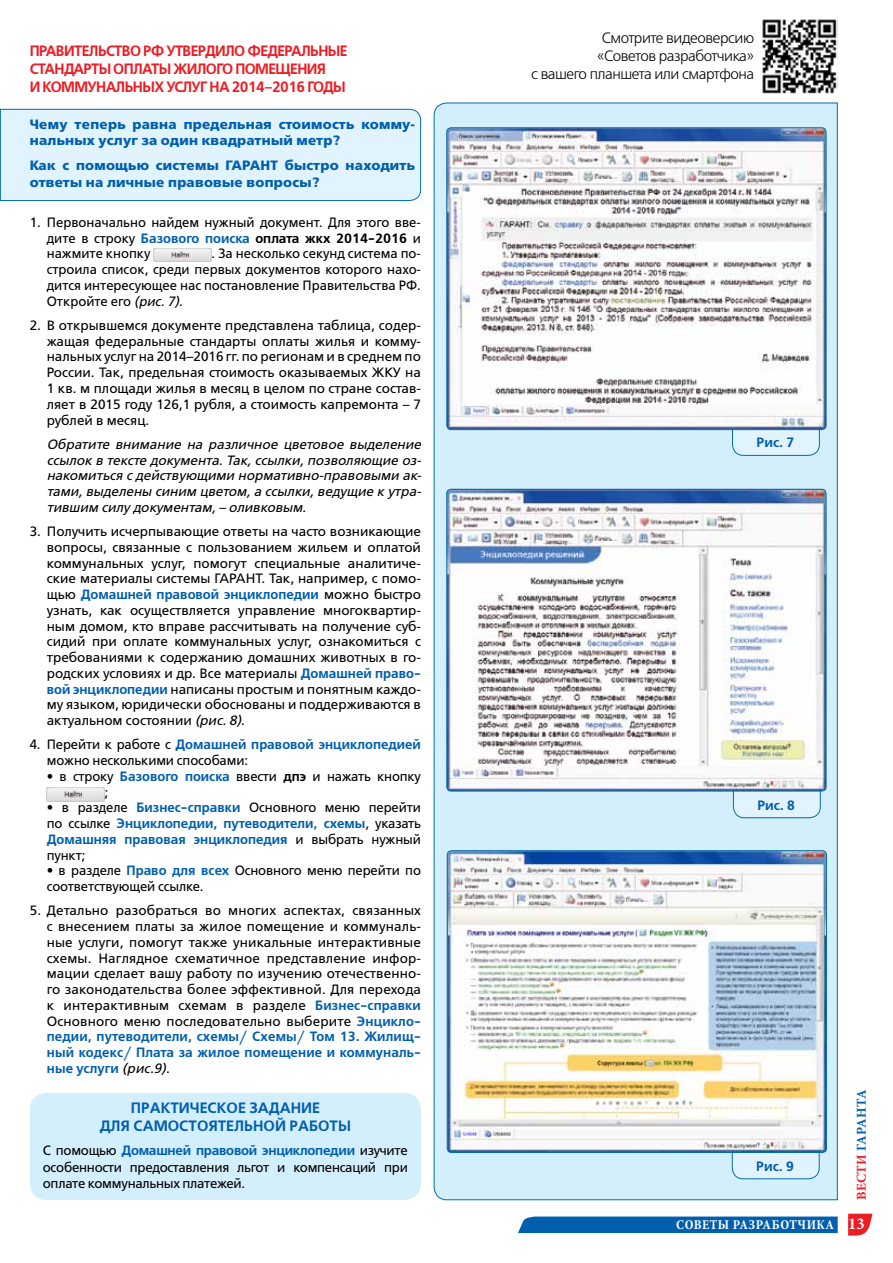
<style>
.page{position:relative;width:893px;height:1263px;background:#fff}
.page>*{position:absolute;margin:0;border:0;box-sizing:border-box;transform-origin:0 0}
.t1{font:700 16.5px "Minion Pro";color:#fff}
.t2{font:600 15px "Free Set";letter-spacing:-.04em;color:#ed1d24;scale:.95 1}
.t3{font:300 15px/18px "Free Set";letter-spacing:-.03em;color:#000;text-align:right}
.t4{font:600 15px "Free Set";color:#005fae}
.t5{font:13.5px/15.8px "Free Set";color:#000;text-align:justify}
.t6{font:italic 13.5px/15.8px "Free Set";color:#000;text-align:justify}
.t7{font:600 13.5px/15.8px "Free Set";color:#005fae;text-align:justify}
.t8{font:700 13.5px/16.5px "Free Set";letter-spacing:.02em;color:#005fae}
.t9{font:700 condensed 13.5px "Minion Pro";letter-spacing:.03em;color:#fff}
.t10{font:700 13.5px "Minion Pro";color:#005fae}
.s1{font-weight:600;color:#005fae}
.s2{font-weight:600}
.s3{font-style:italic}
.s4{font-style:normal}
.s5{font-weight:400;color:#000}
.s6{color:#ed1d24}
</style>
<div class="page">
<svg style="left:848px;top:1214px;width:25px;height:21px"></svg>
<div style="left:0;top:109px;width:421px;height:92px;background:#e1f4fd"></div>
<div style="left:30px;top:1093px;width:391px;height:107px;background:#d4effc;border-radius:17px"></div>
<img style="left:153px;top:248px;width:59px;height:13px">
<img style="left:47px;top:788px;width:58px;height:13px">
<svg style="left:518px;top:1216px;width:320px;height:17px;background:#0b66b1"></svg>
<svg style="left:433px;top:102px;width:405px;height:1098px;background:#cbe9f8"></svg>
<div style="left:732px;top:405px;width:87px;height:50px;background:#e1f4fd;border-radius:11px"></div>
<div style="left:732px;top:405px;width:88px;height:51px;border:1px solid #006eaa;border-radius:11px"></div>
<div style="left:733px;top:767px;width:87px;height:51px;background:#e1f4fd;border-radius:11px"></div>
<div style="left:733px;top:767px;width:88px;height:51px;border:1px solid #006eaa;border-radius:11px"></div>
<div style="left:732px;top:1128px;width:87px;height:51px;background:#e1f4fd;border-radius:11px"></div>
<div style="left:732px;top:1128px;width:87px;height:51px;border:1px solid #006eaa;border-radius:11px"></div>
<img style="left:447px;top:128px;width:379px;height:302px">
<div style="left:446px;top:127px;width:380px;height:303px;border:1px solid #006eaa;border-radius:4px"></div>
<img style="left:447px;top:489px;width:379px;height:302px">
<div style="left:446px;top:489px;width:380px;height:302px;border:1px solid #006eaa;border-radius:4px"></div>
<img style="left:447px;top:851px;width:378px;height:301px">
<div style="left:447px;top:850px;width:380px;height:303px;border:1px solid #006eaa;border-radius:4px"></div>
<img style="left:762px;top:19px;width:76px;height:75px">
<p class="t2" style="left:30px;top:42px;width:10px">ПРАВИТЕЛЬСТВО</p>
<p class="t2" style="left:143px;top:42px;width:35px">РФ УТВЕРДИЛО</p>
<p class="t2" style="left:247px;top:42px;width:24px">ФЕДЕРАЛЬНЫЕ</p>
<p class="t2" style="left:30px;top:60px;width:11px">СТАНДАРТЫ</p>
<p class="t2" style="left:113px;top:60px;width:11px">ОПЛАТЫ</p>
<p class="t2" style="left:173px;top:60px;width:12px">ЖИЛОГО</p>
<p class="t2" style="left:235px;top:60px;width:12px">ПОМЕЩЕНИЯ</p>
<p class="t2" style="left:30px;top:78px;width:25px">И КОММУНАЛЬНЫХ</p>
<p class="t2" style="left:166px;top:78px;width:10px">УСЛУГ</p>
<p class="t2" style="left:209px;top:78px;width:114px">НА 2014–2016 ГОДЫ</p>
<p class="t8" style="left:30px;top:116px;width:387px">Чему теперь равна предельная стоимость комму&shy;нальных услуг за один квадратный метр?</p>
<p class="t8" style="left:30px;top:157px;width:206px">Как с помощью системы ГАРАНТ</p>
<p class="t8" style="left:30px;top:157px;width:387px;text-indent:255px">быстро находить ответы на личные правовые вопросы?</p>
<p class="t5" style="left:47px;top:214px;width:376px;text-indent:-17px">1. Первоначально найдем нужный документ. Для этого вве&shy;дите в строку <span class="s1">Базового поиска</span> <span class="s2">оплата жкх 2014-2016</span> и нажмите кнопку</p>
<p class="t5" style="left:47px;top:246px;width:376px;text-indent:165px">. За несколько секунд система по&shy;строила список, среди первых документов которого нахо&shy;дится интересующее нас постановление Правительства РФ.<br>Откройте его <span class="s3">(рис. 7)</span>.</p>
<p class="t5" style="left:47px;top:317px;width:376px;text-indent:-17px">2. В открывшемся документе представлена таблица, содер&shy;жащая федеральные стандарты оплаты жилья и комму&shy;нальных услуг на 2014–2016 гг. по регионам и в среднем по России. Так, предельная стоимость оказываемых ЖКУ на 1 кв. м площади жилья в месяц в целом по стране состав&shy;ляет в 2015 году 126,1 рубля, а стоимость капремонта – 7 рублей в месяц.</p>
<p class="t6" style="left:47px;top:436px;width:376px">Обратите внимание на различное цветовое выделение ссылок в тексте документа. Так, ссылки, позволяющие оз&shy;накомиться с действующими нормативно-правовыми ак&shy;тами, выделены синим цветом, а ссылки, ведущие к утра&shy;тившим силу документам, – оливковым<span class="s4">.</span></p>
<p class="t5" style="left:47px;top:523px;width:376px;text-indent:-17px">3. Получить исчерпывающие ответы на часто возникающие вопросы, связанные с пользованием жильем и оплатой коммунальных услуг, помогут специальные аналитиче&shy;ские материалы системы ГАРАНТ. Так, например, с помо&shy;щью <span class="s1">Домашней правовой энциклопедии</span> можно быстро узнать, как осуществляется управление многоквартир&shy;ным домом, кто вправе рассчитывать на получение суб&shy;сидий при оплате коммунальных услуг, ознакомиться с требованиями к содержанию домашних животных в го&shy;родских условиях и др. Все материалы <span class="s1">Домашней право&shy;вой энциклопедии</span> написаны простым и понятным каждо&shy;му языком, юридически обоснованы и поддерживаются в актуальном состоянии <span class="s3">(рис. 8)</span>.</p>
<p class="t5" style="left:47px;top:737px;width:376px;text-indent:-17px">4. Перейти к работе с <span class="s1">Домашней правовой энциклопедией </span>можно несколькими способами:</p>
<p class="t5" style="left:105px;top:768px;width:318px;text-indent:-58px">• в строку <span class="s1">Базового поиска</span> ввести <span class="s2">дпэ</span> и нажать кнопку ;</p>
<p class="t7" style="left:47px;top:800px;width:376px"><span class="s5">• в разделе</span> Бизнес-справки <span class="s5">Основного меню перейти по ссылке</span> Энциклопедии, путеводители, схемы<span class="s5">, указать </span>Домашняя правовая энциклопедия <span class="s5">и выбрать нужный пункт;</span></p>
<p class="t5" style="left:47px;top:863px;width:376px">• в разделе <span class="s1">Право для всех</span> Основного меню перейти по соответствующей ссылке.</p>
<p class="t5" style="left:47px;top:903px;width:376px;text-indent:-17px">5. Детально разобраться во многих аспектах, связанных с внесением платы за жилое помещение и коммуналь&shy;ные услуги, помогут также уникальные интерактивные схемы. Наглядное схематичное представление инфор&shy;мации сделает вашу работу по изучению отечественно&shy;го законодательства более эффективной. Для перехода к интерактивным схемам в разделе <span class="s1">Бизнес-справки </span>Основного меню последовательно выберите <span class="s1">Энцикло&shy;педии, путеводители, схемы/ Схемы/ Том 13. Жилищ&shy;ный кодекс/ Плата за жилое помещение и коммуналь&shy;ные услуги</span> <span class="s3">(рис.9)</span>.</p>
<p class="t4" style="left:131px;top:1099px;width:11px">ПРАКТИЧЕСК</p>
<p class="t4" style="left:227px;top:1099px;width:34px">оЕ ЗАДАНИ</p>
<p class="t4" style="left:312px;top:1099px;width:9px">е</p>
<p class="t4" style="left:100px;top:1117px;width:11px">ДЛЯ</p>
<p class="t4" style="left:133px;top:1117px;width:12px">САМОСТОЯТЕЛЬНОЙ</p>
<p class="t4" style="left:289px;top:1117px;width:11px">РАБОТЫ</p>
<p class="t5" style="left:43px;top:1142px;width:367px;line-height:16.5px">С помощью <span class="s1">Домашней правовой энциклопедии</span> изучите особенности предоставления льгот и компенсаций при оплате коммунальных платежей.</p>
<p class="t3" style="left:531px;top:29px;width:224px">Смотрите видеоверсию<br>«Советов разработчика»<br>с вашего планшета или смартфона</p>
<p class="t7" style="left:756px;top:435px;width:39px">Рис. 7</p>
<p class="t7" style="left:757px;top:797px;width:39px">Рис. 8</p>
<p class="t7" style="left:756px;top:1158px;width:39px">Рис. 9</p>
<p class="t9" style="left:676px;top:1215px;width:159px">СОВЕТЫ РАЗРАБОТЧИКА</p>
<p class="t10" style="left:852px;top:1200px;width:111px;rotate:-90deg"><span class="s6">вести</span> гаранта</p>
<p class="t1" style="left:848px;top:1212px;width:18px">13</p>
</div>
